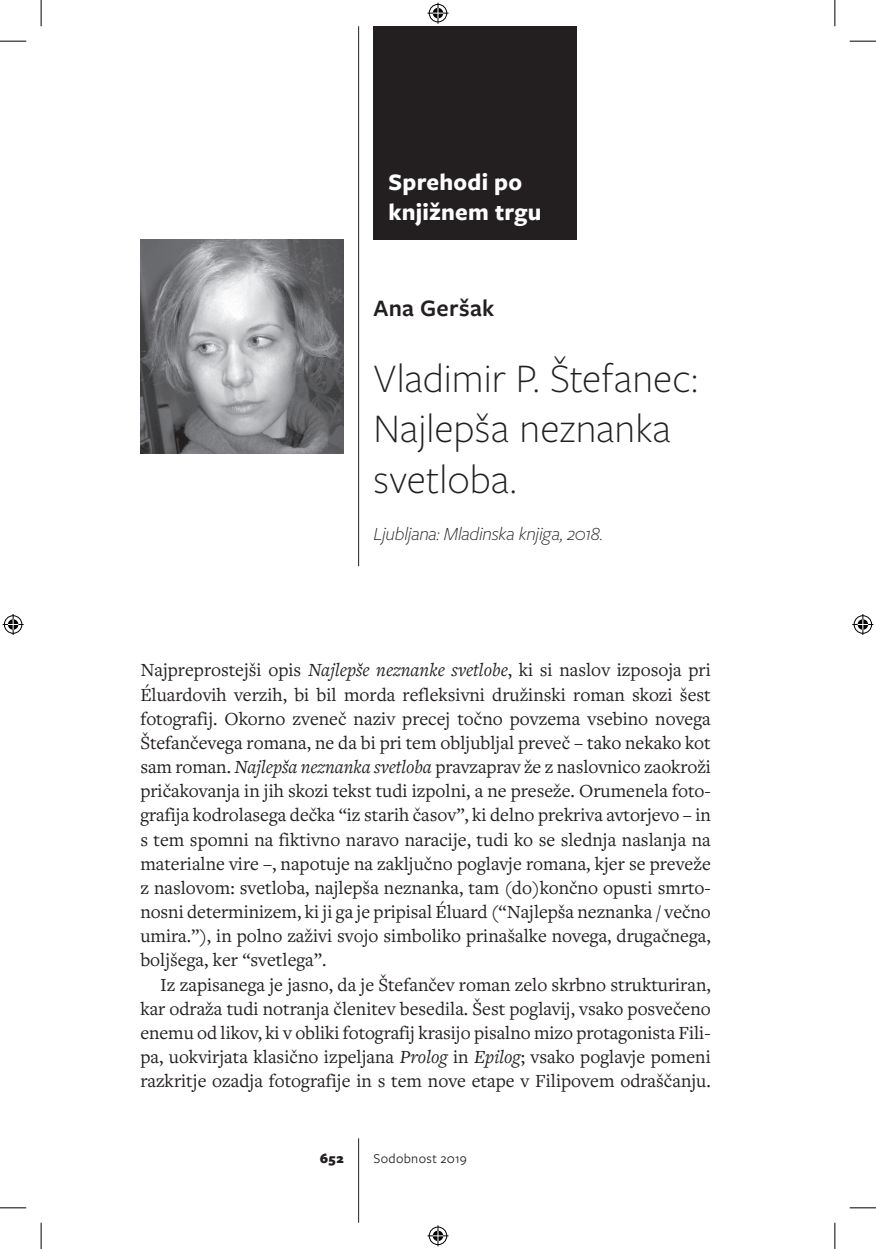
<style>
.page{position:relative;width:876px;height:1249px;background:#fff}
.page>*{position:absolute;margin:0;border:0;box-sizing:border-box;transform-origin:0 0}
.t1{font:300 42px/50.4px "Freight Sans Pro";letter-spacing:.005em;color:#231f20}
.t2{font:700 24.5px/29.4px "Freight Sans Pro";letter-spacing:.01em;color:#fff}
.t3{font:600 24.5px "Freight Sans Pro";letter-spacing:.015em;color:#231f20}
.t4{font:19.25px/24.2px "Freight Text Pro";color:#231f20;text-align:justify}
.t5{font:italic 300 19.25px "Freight Sans Pro";letter-spacing:-.015em;color:#231f20}
.t6{font:14px "Freight Sans Pro";letter-spacing:.025em;color:#231f20}
.t7{font:900 14px "Freight Sans Pro";color:#231f20}
.s1{font-style:italic}
</style>
<div class="page">
<img style="left:140px;top:240px;width:204px;height:213px">
<hr style="left:358px;top:1137px;width:1px;height:85px;background:#231f20">
<hr style="left:358px;top:26px;width:1px;height:540px;background:#231f20">
<div style="left:373px;top:26px;width:204px;height:214px;background:#231f20"></div>
<svg style="left:0;top:41px;width:26px;height:1px"></svg>
<svg style="left:850px;top:41px;width:26px;height:1px"></svg>
<svg style="left:0;top:1207px;width:26px;height:1px"></svg>
<svg style="left:850px;top:1207px;width:26px;height:1px"></svg>
<svg style="left:41px;top:0;width:1px;height:26px"></svg>
<svg style="left:41px;top:1222px;width:1px;height:26px"></svg>
<svg style="left:835px;top:0;width:1px;height:26px"></svg>
<svg style="left:835px;top:1222px;width:1px;height:26px"></svg>
<svg style="left:427px;top:3px;width:21px;height:21px"></svg>
<svg style="left:427px;top:1225px;width:21px;height:20px"></svg>
<svg style="left:3px;top:614px;width:21px;height:21px"></svg>
<svg style="left:852px;top:614px;width:21px;height:21px"></svg>
<p class="t2" style="left:388px;top:167px;width:155px">Sprehodi po knjižnem trgu</p>
<p class="t3" style="left:373px;top:292px;width:122px">Ana Geršak</p>
<h1 class="t1" style="left:373px;top:351px;width:326px">Vladimir P. Štefanec:<br>Najlepša neznanka svetloba.</h1>
<p class="t5" style="left:373px;top:521px;width:231px">Ljubljana: Mladinska knjiga, 2018.</p>
<p class="t4" style="left:140px;top:657px;width:572px">Najpreprostejši opis <span class="s1">Najlepše neznanke svetlobe</span>, ki si naslov izposoja pri Éluardovih verzih, bi bil morda refleksivni družinski roman skozi šest fotografij. Okorno zveneč naziv precej točno povzema vsebino novega Štefančevega romana, ne da bi pri tem obljubljal preveč – tako nekako kot sam roman. <span class="s1">Najlepša neznanka svetloba</span> pravzaprav že z naslovnico zaokroži pričakovanja in jih skozi tekst tudi izpolni, a ne preseže. Orumenela foto&shy;grafija kodrolasega dečka “iz starih časov”, ki delno prekriva avtorjevo – in s tem spomni na fiktivno naravo naracije, tudi ko se slednja naslanja na materialne vire –, napotuje na zaključno poglavje romana, kjer se preveže z naslovom: svetloba, najlepša neznanka, tam (do)končno opusti smrto&shy;nosni determinizem, ki ji ga je pripisal Éluard (“Najlepša neznanka / večno umira.”), in polno zaživi svojo simboliko prinašalke novega, drugačnega, boljšega, ker “svetlega”.</p>
<p class="t4" style="left:140px;top:971px;width:572px;text-indent:20px">Iz zapisanega je jasno, da je Štefančev roman zelo skrbno strukturiran, kar odraža tudi notranja členitev besedila. Šest poglavij, vsako posvečeno enemu od likov, ki v obliki fotografij krasijo pisalno mizo protagonista Fili&shy;pa, uokvirjata klasično izpeljana <span class="s1">Prolog</span> in <span class="s1">Epilog</span>; vsako poglavje pomeni razkritje ozadja fotografije in s tem nove etape v Filipovem odraščanju.</p>
<p class="t7" style="left:320px;top:1147px;width:26px">652</p>
<p class="t6" style="left:373px;top:1148px;width:95px">Sodobnost 2019</p>
</div>
